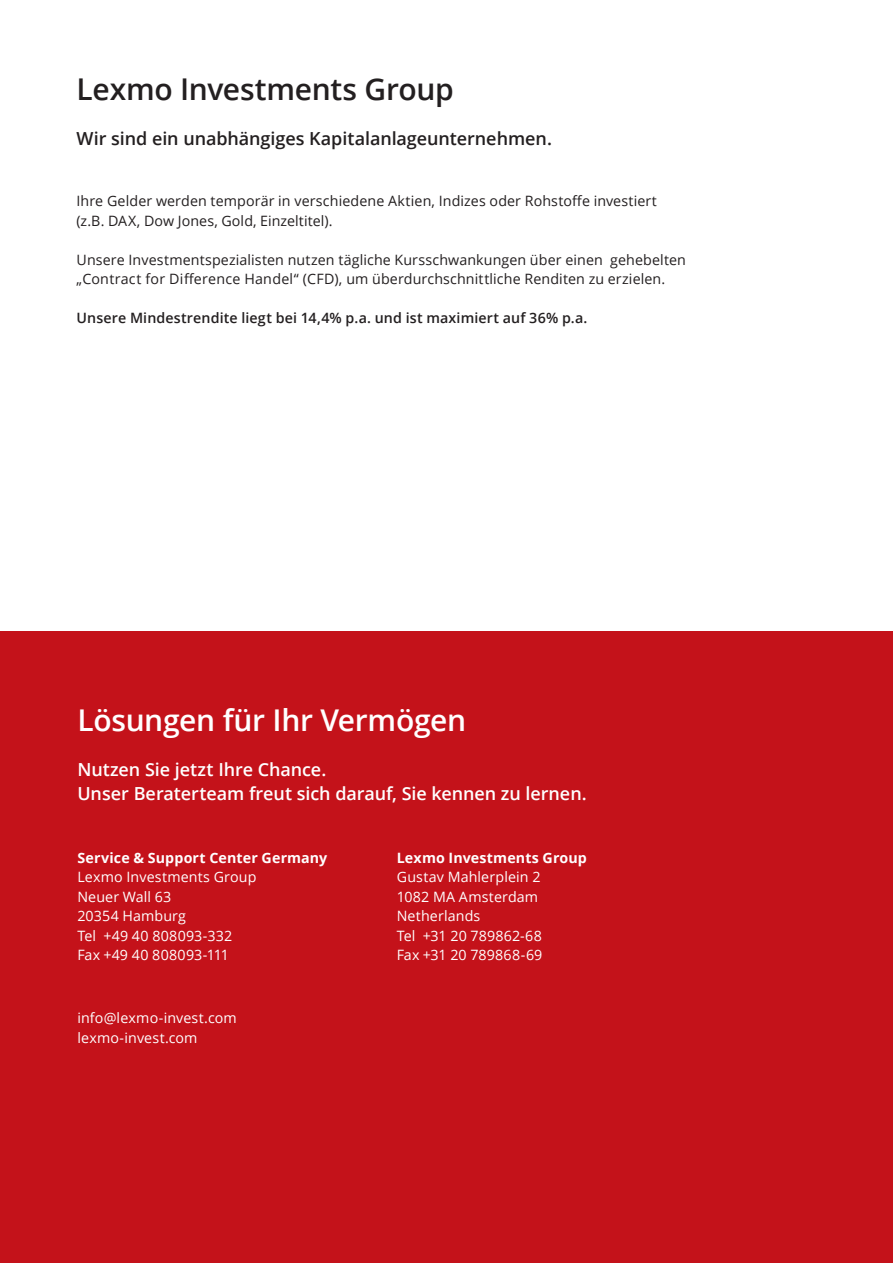
<style>
.page{position:relative;width:893px;height:1263px;background:#fff}
.page>*{position:absolute;margin:0;border:0;box-sizing:border-box;transform-origin:0 0}
.t1{font:600 30px "Open Sans";letter-spacing:-.01em;color:#fff}
.t2{font:600 30px "Open Sans";letter-spacing:-.01em;color:#231f20}
.t3{font:600 18px/24px "Open Sans";letter-spacing:-.005em;color:#fff}
.t4{font:600 18px "Open Sans";letter-spacing:-.005em;color:#231f20}
.t5{font:14.25px/19.5px "Open Sans";letter-spacing:.01em;color:#231f20}
.t6{font:14.25px/19.5px "Open Sans";letter-spacing:.01em;color:#fff}
.t7{font:600 14.25px "Open Sans";letter-spacing:.01em;color:#231f20}
.t8{font:700 14.25px "Open Sans";letter-spacing:.01em;color:#fff}
</style>
<div class="page">
<div style="left:0;top:631px;width:893px;height:632px;background:#c4121a"></div>
<h1 class="t2" style="left:77px;top:68px;width:379px">Lexmo Investments Group</h1>
<p class="t4" style="left:77px;top:126px;width:477px">Wir sind ein unabhängiges Kapitalanlageunternehmen.</p>
<p class="t5" style="left:77px;top:191px;width:582px">Ihre Gelder werden temporär in verschiedene Aktien, Indizes oder Rohstoffe investiert (z.B. DAX, Dow Jones, Gold, Einzeltitel).</p>
<p class="t5" style="left:77px;top:249px;width:611px">Unsere Investmentspezialisten nutzen tägliche Kursschwankungen über einen gehebelten „Contract for Difference Handel“ (CFD), um überdurchschnittliche Renditen zu erzielen.</p>
<p class="t7" style="left:77px;top:308px;width:512px">Unsere Mindestrendite liegt bei 14,4% p.a. und ist maximiert auf 36% p.a.</p>
<h1 class="t1" style="left:77px;top:699px;width:390px">Lösungen für Ihr Vermögen</h1>
<p class="t3" style="left:77px;top:757px;width:511px">Nutzen Sie jetzt Ihre Chance.<br>Unser Beraterteam freut sich darauf, Sie kennen zu lernen.</p>
<p class="t8" style="left:77px;top:848px;width:251px">Service &amp; Support Center Germany</p>
<p class="t6" style="left:77px;top:867px;width:181px">Lexmo Investments Group<br>Neuer Wall 63<br>20354 Hamburg<br>Tel +49 40 808093-332<br>Fax +49 40 808093-111</p>
<p class="t6" style="left:77px;top:1008px;width:161px">info@lexmo-invest.com lexmo-invest.com</p>
<p class="t8" style="left:397px;top:848px;width:192px">Lexmo Investments Group</p>
<p class="t6" style="left:397px;top:867px;width:147px">Gustav Mahlerplein 2<br>1082 MA Amsterdam<br>Netherlands<br>Tel +31 20 789862-68<br>Fax +31 20 789868-69</p>
</div>
